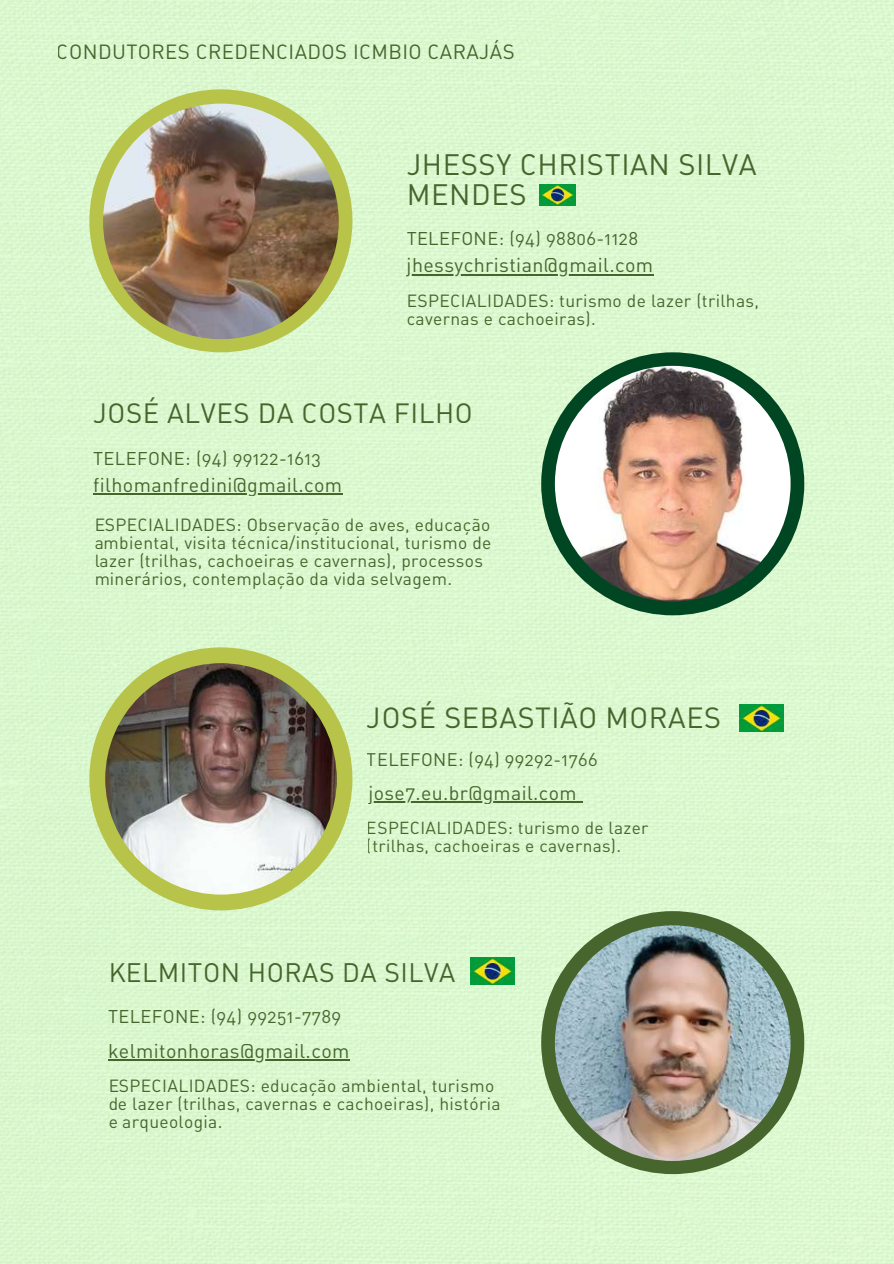
<style>
.page{position:relative;width:894px;height:1264px;background:#fff}
.page>*{position:absolute;margin:0;border:0;box-sizing:border-box;transform-origin:0 0}
.t1{font:29.25px/30.5px "DIN Regular Alternate";letter-spacing:.02em;color:#44642c}
.t2{font:28.8px "DIN Regular Alternate";letter-spacing:.02em;color:#44642c}
.t3{font:27.45px "DIN Regular Alternate";letter-spacing:.02em;color:#44642c}
.t4{font:26.4px "DIN Regular Alternate";letter-spacing:.02em;color:#44642c}
.t5{font:20.25px "DIN Regular Alternate";letter-spacing:.02em;color:#44642c}
.t6{font:19.65px "DIN Regular Alternate";letter-spacing:.02em;color:#44642c}
.t7{font:19.5px "DIN Regular Alternate";letter-spacing:.02em;color:#44642c}
.t8{font:18.3px "DIN Regular Alternate";letter-spacing:.02em;color:#44642c}
.t9{font:18px "DIN Regular Alternate";letter-spacing:.02em;color:#44642c}
.t10{font:17.4px/18.3px "DIN Regular Alternate";letter-spacing:.02em;color:#44642c}
.t11{font:17.25px/18px "DIN Regular Alternate";letter-spacing:.02em;color:#44642c}
</style>
<div class="page">
<div style="left:0;top:0;width:893px;height:1263px;background:#dbf8d0"></div>
<div style="left:89px;top:89px;width:263px;height:263px;background:#b7c449;border-radius:50%"></div>
<img style="left:103px;top:104px;width:235px;height:235px;border-radius:50%">
<hr style="left:406px;top:274px;width:247px;height:1px;background:#44642c">
<img style="left:539px;top:184px;width:36px;height:22px">
<div style="left:541px;top:352px;width:263px;height:263px;background:#014622;border-radius:50%"></div>
<img style="left:554px;top:366px;width:236px;height:235px;border-radius:50%">
<div style="left:89px;top:647px;width:263px;height:263px;background:#b7c449;border-radius:50%"></div>
<img style="left:105px;top:663px;width:231px;height:231px;border-radius:50%">
<div style="left:541px;top:911px;width:263px;height:263px;background:#46662e;border-radius:50%"></div>
<img style="left:554px;top:925px;width:236px;height:235px;border-radius:50%">
<hr style="left:93px;top:493px;width:249px;height:2px;background:#44642c">
<hr style="left:368px;top:801px;width:209px;height:1px;background:#44642c">
<img style="left:738px;top:705px;width:44px;height:27px">
<hr style="left:108px;top:1059px;width:242px;height:1px;background:#44642c">
<img style="left:470px;top:957px;width:44px;height:27px">
<p class="t5" style="left:57px;top:39px;width:459px">CONDUTORES CREDENCIADOS ICMBIO CARAJÁS</p>
<h1 class="t1" style="left:406px;top:148px;width:351px">JHESSY CHRISTIAN SILVA<br>MENDES</h1>
<p class="t8" style="left:406px;top:227px;width:233px">TELEFONE: (94) 98806-1128</p>
<p class="t6" style="left:406px;top:253px;width:248px">jhessychristian@gmail.com</p>
<p class="t10" style="left:406px;top:291px;width:354px">ESPECIALIDADES: turismo de lazer (trilhas, cavernas e cachoeiras).</p>
<h3 class="t3" style="left:93px;top:395px;width:381px">JOSÉ ALVES DA COSTA FILHO</h3>
<p class="t8" style="left:93px;top:446px;width:229px">TELEFONE: (94) 99122-1613</p>
<p class="t6" style="left:93px;top:472px;width:250px">filhomanfredini@gmail.com</p>
<p class="t10" style="left:94px;top:515px;width:399px">ESPECIALIDADES: Observação de aves, educação ambiental, visita técnica/institucional, turismo de lazer (trilhas, cachoeiras e cavernas), processos minerários, contemplação da vida selvagem.</p>
<h2 class="t2" style="left:367px;top:699px;width:355px">JOSÉ SEBASTIÃO MORAES</h2>
<p class="t9" style="left:367px;top:748px;width:232px">TELEFONE: (94) 99292-1766</p>
<p class="t7" style="left:368px;top:780px;width:209px">jose7.eu.br@gmail.com</p>
<p class="t11" style="left:367px;top:818px;width:283px">ESPECIALIDADES: turismo de lazer (trilhas, cachoeiras e cavernas).</p>
<h3 class="t4" style="left:108px;top:956px;width:348px">KELMITON HORAS DA SILVA</h3>
<p class="t8" style="left:108px;top:1004px;width:234px">TELEFONE: (94) 99251-7789</p>
<p class="t6" style="left:108px;top:1038px;width:243px">kelmitonhoras@gmail.com</p>
<p class="t10" style="left:108px;top:1076px;width:394px">ESPECIALIDADES: educação ambiental, turismo de lazer (trilhas, cavernas e cachoeiras), história e arqueologia.</p>
</div>
